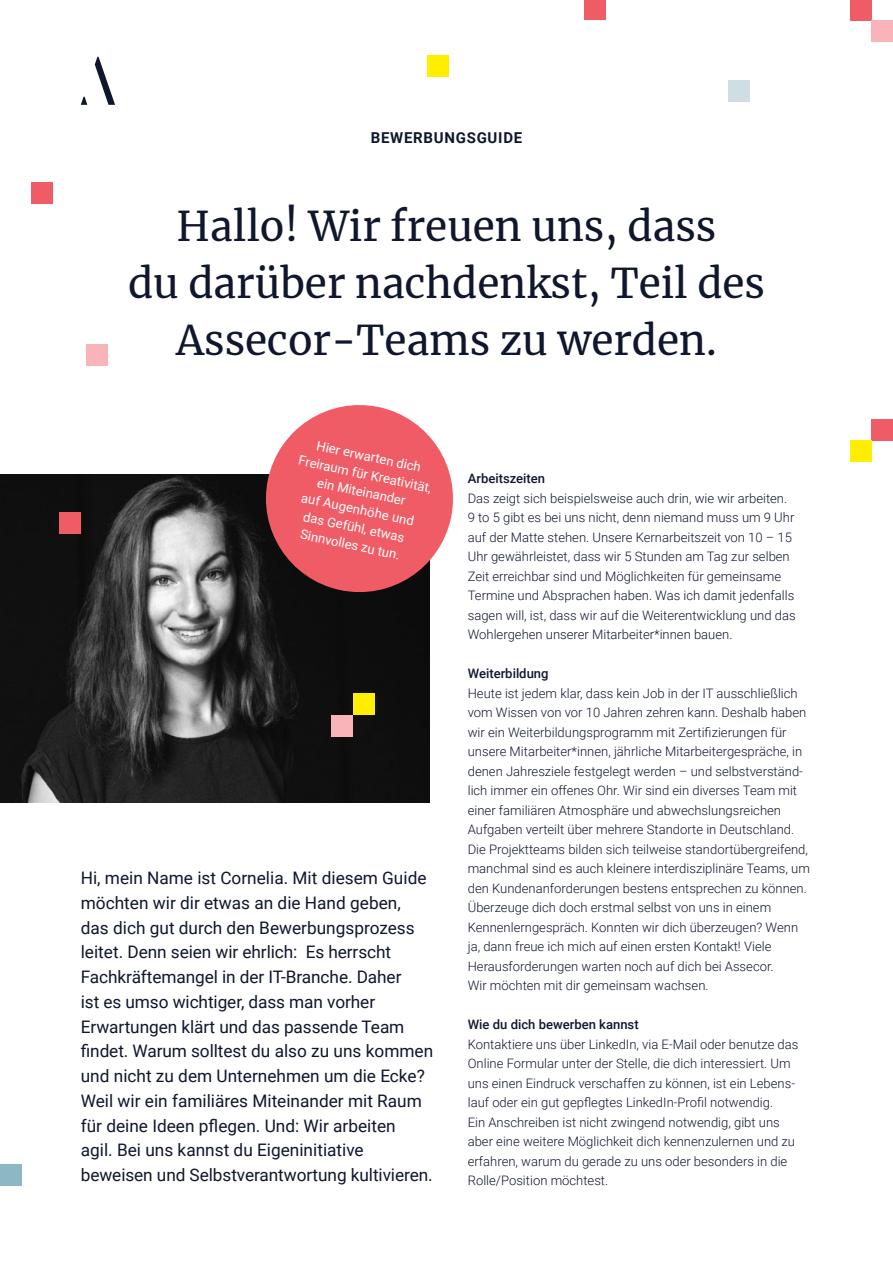
<style>
.page{position:relative;width:893px;height:1263px;background:#fff}
.page>*{position:absolute;margin:0;border:0;box-sizing:border-box;transform-origin:0 0}
.t1{font:40.5px/57px "Merriweather";color:#10172c;text-align:center}
.t2{font:17.25px/24.8px "Roboto";color:#10172c}
.t3{font:700 15px "Roboto";letter-spacing:.05em;color:#10172c}
.t4{font:300 13.05px/19.5px "Roboto";color:#10172c}
.t5{font:13.05px/18px "Roboto";color:#fff;text-align:center}
.t6{font:500 13.05px "Roboto";color:#10172c}
</style>
<div class="page">
<img style="left:0;top:474px;width:429px;height:328px">
<svg style="left:257px;top:405px;width:196px;height:196px;background:#d36a71"></svg>
<div style="left:850px;top:0;width:21px;height:21px;background:#f05c66"></div>
<div style="left:872px;top:21px;width:21px;height:21px;background:#f8b4b9"></div>
<div style="left:427px;top:55px;width:22px;height:22px;background:#fe0"></div>
<div style="left:32px;top:182px;width:21px;height:21px;background:#f05c66"></div>
<div style="left:0;top:1164px;width:21px;height:21px;background:#8cb8c3"></div>
<div style="left:728px;top:80px;width:21px;height:22px;background:#cedee3"></div>
<div style="left:585px;top:0;width:21px;height:20px;background:#f05c66"></div>
<div style="left:86px;top:345px;width:22px;height:21px;background:#f8b4b9"></div>
<div style="left:872px;top:419px;width:21px;height:21px;background:#f05c66"></div>
<div style="left:851px;top:440px;width:21px;height:22px;background:#fe0"></div>
<div style="left:60px;top:512px;width:21px;height:22px;background:#f05c66"></div>
<div style="left:353px;top:694px;width:21px;height:21px;background:#fe0"></div>
<div style="left:332px;top:715px;width:21px;height:21px;background:#f8b4b9"></div>
<svg style="left:81px;top:57px;width:34px;height:48px"></svg>
<p class="t3" style="left:371px;top:127px;width:153px">BEWERBUNGSGUIDE</p>
<h1 class="t1" style="left:128px;top:197px;width:638px">Hallo! Wir freuen uns, dass<br>du darüber nachdenkst, Teil des<br>Assecor-Teams zu werden.</h1>
<p class="t5" style="left:305px;top:433px;width:137px;rotate:12deg">Hier erwarten dich<br>Freiraum für Kreativität, ein Miteinander<br>auf Augenhöhe und das Gefühl, etwas<br>Sinnvolles zu tun.</p>
<p class="t2" style="left:81px;top:865px;width:354px">Hi, mein Name ist Cornelia. Mit diesem Guide möchten wir dir etwas an die Hand geben,<br>das dich gut durch den Bewerbungsprozess leitet. Denn seien wir ehrlich: Es herrscht Fachkräftemangel in der IT-Branche. Daher<br>ist es umso wichtiger, dass man vorher Erwartungen klärt und das passende Team findet. Warum solltest du also zu uns kommen und nicht zu dem Unternehmen um die Ecke?<br>Weil wir ein familiäres Miteinander mit Raum für deine Ideen pflegen. Und: Wir arbeiten<br>agil. Bei uns kannst du Eigeninitiative beweisen und Selbstverantwortung kultivieren.</p>
<p class="t6" style="left:468px;top:469px;width:79px">Arbeitszeiten</p>
<p class="t4" style="left:468px;top:488px;width:329px">Das zeigt sich beispielsweise auch drin, wie wir arbeiten.<br>9 to 5 gibt es bei uns nicht, denn niemand muss um 9 Uhr auf der Matte stehen. Unsere Kernarbeitszeit von 10 – 15<br>Uhr gewährleistet, dass wir 5 Stunden am Tag zur selben Zeit erreichbar sind und Möglichkeiten für gemeinsame Termine und Absprachen haben. Was ich damit jedenfalls sagen will, ist, dass wir auf die Weiterentwicklung und das Wohlergehen unserer Mitarbeiter*innen bauen.</p>
<p class="t6" style="left:468px;top:664px;width:82px">Weiterbildung</p>
<p class="t4" style="left:468px;top:683px;width:344px">Heute ist jedem klar, dass kein Job in der IT ausschließlich vom Wissen von vor 10 Jahren zehren kann. Deshalb haben wir ein Weiterbildungsprogramm mit Zertifizierungen für unsere Mitarbeiter*innen, jährliche Mitarbeitergespräche, in denen Jahresziele festgelegt werden – und selbstverständ&shy;lich immer ein offenes Ohr. Wir sind ein diverses Team mit einer familiären Atmosphäre und abwechslungsreichen Aufgaben verteilt über mehrere Standorte in Deutschland.<br>Die Projektteams bilden sich teilweise standortübergreifend, manchmal sind es auch kleinere interdisziplinäre Teams, um den Kundenanforderungen bestens entsprechen zu können.<br>Überzeuge dich doch erstmal selbst von uns in einem Kennenlerngespräch. Konnten wir dich überzeugen? Wenn ja, dann freue ich mich auf einen ersten Kontakt! Viele Herausforderungen warten noch auf dich bei Assecor.<br>Wir möchten mit dir gemeinsam wachsen.</p>
<p class="t6" style="left:468px;top:1015px;width:172px">Wie du dich bewerben kannst</p>
<p class="t4" style="left:468px;top:1034px;width:332px">Kontaktiere uns über LinkedIn, via E-Mail oder benutze das Online Formular unter der Stelle, die dich interessiert. Um uns einen Eindruck verschaffen zu können, ist ein Lebens&shy;lauf oder ein gut gepflegtes LinkedIn-Profil notwendig.<br>Ein Anschreiben ist nicht zwingend notwendig, gibt uns aber eine weitere Möglichkeit dich kennenzulernen und zu erfahren, warum du gerade zu uns oder besonders in die Rolle/Position möchtest.</p>
</div>
